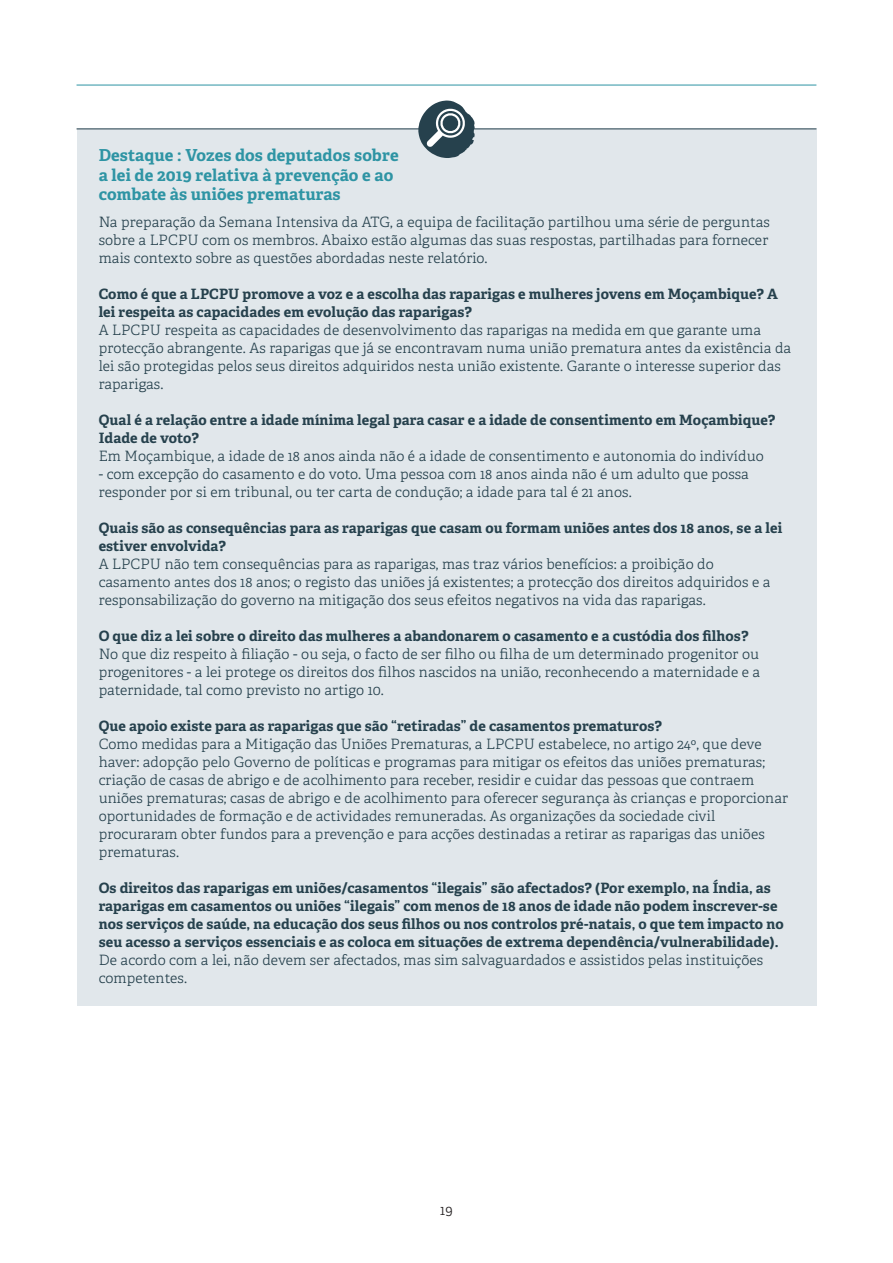
<style>
.page{position:relative;width:893px;height:1263px;background:#fff}
.page>*{position:absolute;margin:0;border:0;box-sizing:border-box;transform-origin:0 0}
.Level_3_Headline{font:700 16.5px/19.5px "Adelle";letter-spacing:.005em;color:#2e94a4}
.Body_Text_-_11_5_13_5{font:300 14.25px/18px "Adelle";letter-spacing:.01em;color:#26414d}
.Body_Text_-_11_5_13_5-2{font:700 14.25px/18px "Adelle";letter-spacing:.005em;color:#26414d}
.t1{font:300 14.25px "Adelle";color:#231f20}
</style>
<div class="page">
<div style="left:77px;top:129px;width:739px;height:877px;background:#e1e7eb"></div>
<hr style="left:77px;top:129px;width:739px;height:1px;background:#26414d">
<svg style="left:418px;top:100px;width:57px;height:58px"></svg>
<hr style="left:77px;top:85px;width:739px;height:1px;background:#2e94a4">
<p class="Level_3_Headline" style="left:99px;top:146px;width:302px">Destaque : Vozes dos deputados sobre a lei de 2019 relativa à prevenção e ao combate às uniões prematuras</p>
<p class="Body_Text_-_11_5_13_5" style="left:99px;top:213px;width:673px;text-align:justify">Na preparação da Semana Intensiva da ATG, a equipa de facilitação partilhou uma série de perguntas sobre a LPCPU com os membros. Abaixo estão algumas das suas respostas, partilhadas para fornecer mais contexto sobre as questões abordadas neste relatório.</p>
<p class="Body_Text_-_11_5_13_5-2" style="left:99px;top:285px;width:681px">Como é que a LPCPU promove a voz e a escolha das raparigas e mulheres jovens em Moçambique? A lei respeita as capacidades em evolução das raparigas?</p>
<p class="Body_Text_-_11_5_13_5" style="left:99px;top:321px;width:694px">A LPCPU respeita as capacidades de desenvolvimento das raparigas na medida em que garante uma protecção abrangente. As raparigas que já se encontravam numa união prematura antes da existência da lei são protegidas pelos seus direitos adquiridos nesta união existente. Garante o interesse superior das raparigas.</p>
<p class="Body_Text_-_11_5_13_5-2" style="left:99px;top:411px;width:678px">Qual é a relação entre a idade mínima legal para casar e a idade de consentimento em Moçambique?<br>Idade de voto?</p>
<p class="Body_Text_-_11_5_13_5" style="left:99px;top:447px;width:667px">Em Moçambique, a idade de 18 anos ainda não é a idade de consentimento e autonomia do indivíduo</p>
<p class="Body_Text_-_11_5_13_5" style="left:99px;top:465px;width:652px">- com excepção do casamento e do voto. Uma pessoa com 18 anos ainda não é um adulto que possa responder por si em tribunal, ou ter carta de condução; a idade para tal é 21 anos.</p>
<p class="Body_Text_-_11_5_13_5-2" style="left:99px;top:519px;width:685px">Quais são as consequências para as raparigas que casam ou formam uniões antes dos 18 anos, se a lei estiver envolvida?</p>
<p class="Body_Text_-_11_5_13_5" style="left:99px;top:555px;width:673px">A LPCPU não tem consequências para as raparigas, mas traz vários benefícios: a proibição do casamento antes dos 18 anos; o registo das uniões já existentes; a protecção dos direitos adquiridos e a responsabilização do governo na mitigação dos seus efeitos negativos na vida das raparigas.</p>
<p class="Body_Text_-_11_5_13_5-2" style="left:99px;top:627px;width:651px">O que diz a lei sobre o direito das mulheres a abandonarem o casamento e a custódia dos filhos?</p>
<p class="Body_Text_-_11_5_13_5" style="left:99px;top:645px;width:663px;text-align:justify">No que diz respeito à filiação - ou seja, o facto de ser filho ou filha de um determinado progenitor ou progenitores - a lei protege os direitos dos filhos nascidos na união, reconhecendo a maternidade e a paternidade, tal como previsto no artigo 10.</p>
<p class="Body_Text_-_11_5_13_5-2" style="left:99px;top:717px;width:565px">Que apoio existe para as raparigas que são “retiradas” de casamentos prematuros?</p>
<p class="Body_Text_-_11_5_13_5" style="left:99px;top:735px;width:691px">Como medidas para a Mitigação das Uniões Prematuras, a LPCPU estabelece, no artigo 24º, que deve haver: adopção pelo Governo de políticas e programas para mitigar os efeitos das uniões prematuras; criação de casas de abrigo e de acolhimento para receber, residir e cuidar das pessoas que contraem uniões prematuras; casas de abrigo e de acolhimento para oferecer segurança às crianças e proporcionar oportunidades de formação e de actividades remuneradas. As organizações da sociedade civil procuraram obter fundos para a prevenção e para acções destinadas a retirar as raparigas das uniões prematuras.</p>
<p class="Body_Text_-_11_5_13_5-2" style="left:99px;top:879px;width:686px">Os direitos das raparigas em uniões/casamentos “ilegais” são afectados? (Por exemplo, na Índia, as raparigas em casamentos ou uniões “ilegais” com menos de 18 anos de idade não podem inscrever-se nos serviços de saúde, na educação dos seus filhos ou nos controlos pré-natais, o que tem impacto no seu acesso a serviços essenciais e as coloca em situações de extrema dependência/vulnerabilidade).</p>
<p class="Body_Text_-_11_5_13_5" style="left:99px;top:951px;width:666px">De acordo com a lei, não devem ser afectados, mas sim salvaguardados e assistidos pelas instituições competentes.</p>
<p class="t1" style="left:440px;top:1201px;width:14px">19</p>
</div>
